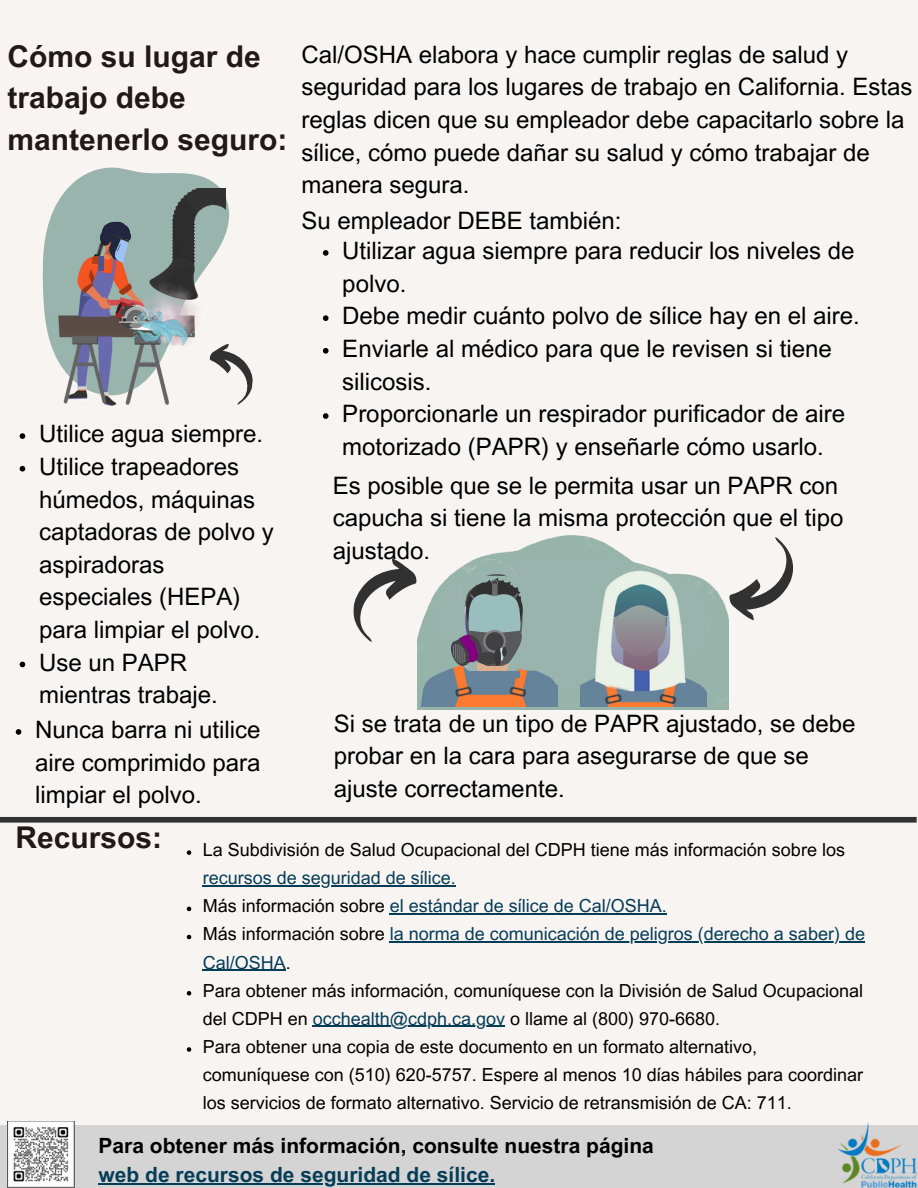
<style>
.page{position:relative;width:918px;height:1188px;background:#f8f4f2}
.page>*{position:absolute;margin:0;border:0;box-sizing:border-box;transform-origin:0 0}
.t1{font:700 30px/41.7px "Arial MT Pro";color:#1f1a17}
.t2{font:24px/32.7px "Arial MT Pro";color:#000}
.t3{font:700 21px/29.2px "Arial MT Pro";color:#000}
.t4{font:18px/28px "Arial MT Pro";color:#000}
.t5{font:18px/28.2px "Arial MT Pro";color:#053d57}
.s1{color:#053d57}
.s2{color:#000}
</style>
<div class="page">
<div style="left:0;top:1125px;width:918px;height:63px;background:#d4d4d4"></div>
<img style="left:838px;top:1122px;width:79px;height:66px">
<svg style="left:187px;top:850px;width:4px;height:5px"></svg>
<hr style="left:203px;top:885px;width:253px;height:1px;background:#053d57">
<svg style="left:187px;top:907px;width:4px;height:4px"></svg>
<hr style="left:390px;top:913px;width:277px;height:2px;background:#053d57">
<svg style="left:187px;top:935px;width:4px;height:4px"></svg>
<hr style="left:390px;top:942px;width:475px;height:1px;background:#053d57">
<hr style="left:203px;top:970px;width:83px;height:1px;background:#053d57">
<svg style="left:187px;top:991px;width:4px;height:5px"></svg>
<hr style="left:313px;top:1026px;width:192px;height:1px;background:#053d57">
<svg style="left:187px;top:1047px;width:4px;height:5px"></svg>
<div style="left:0;top:817px;width:917px;height:6px;background:#313131"></div>
<img style="left:7px;top:1122px;width:68px;height:66px">
<svg style="left:42px;top:167px;width:188px;height:174px"></svg>
<img style="left:50px;top:189px;width:176px;height:217px">
<svg style="left:206px;top:342px;width:47px;height:64px"></svg>
<img style="left:148px;top:335px;width:51px;height:14px">
<img style="left:138px;top:281px;width:69px;height:54px">
<img style="left:133px;top:308px;width:16px;height:40px">
<img style="left:132px;top:327px;width:17px;height:17px">
<img style="left:88px;top:238px;width:3px;height:20px">
<div style="left:99px;top:256px;width:5px;height:15px;background:#545388"></div>
<svg style="left:91px;top:217px;width:40px;height:46px;background:#70757d"></svg>
<svg style="left:728px;top:537px;width:65px;height:85px"></svg>
<img style="left:417px;top:536px;width:311px;height:173px">
<div style="left:434px;top:555px;width:278px;height:134px;background:#98b4ad;border-radius:50%"></div>
<img style="left:581px;top:555px;width:126px;height:151px">
<img style="left:418px;top:555px;width:139px;height:151px">
<svg style="left:451px;top:574px;width:106px;height:105px"></svg>
<div style="left:477px;top:652px;width:21px;height:13px;background:#414042;border-radius:50%"></div>
<div style="left:494px;top:649px;width:5px;height:17px;background:#383739;border-radius:50%"></div>
<svg style="left:353px;top:558px;width:64px;height:84px"></svg>
<svg style="left:20px;top:433px;width:5px;height:6px"></svg>
<svg style="left:20px;top:466px;width:5px;height:6px"></svg>
<svg style="left:20px;top:662px;width:5px;height:5px"></svg>
<svg style="left:323px;top:250px;width:6px;height:6px"></svg>
<svg style="left:323px;top:315px;width:6px;height:6px"></svg>
<svg style="left:323px;top:348px;width:6px;height:6px"></svg>
<svg style="left:323px;top:413px;width:6px;height:6px"></svg>
<svg style="left:16px;top:729px;width:5px;height:6px"></svg>
<hr style="left:99px;top:1183px;width:396px;height:1px;background:#053d57">
<img style="left:149px;top:308px;width:46px;height:40px">
<h3 class="t1" style="left:7px;top:39px;width:281px">Cómo su lugar de trabajo debe mantenerlo seguro:</h3>
<p class="t2" style="left:39px;top:421px;width:226px">Utilice agua siempre.</p>
<p class="t2" style="left:39px;top:453px;width:236px">Utilice trapeadores húmedos, máquinas captadoras de polvo y aspiradoras especiales (HEPA) para limpiar el polvo.</p>
<p class="t2" style="left:39px;top:649px;width:180px">Use un PAPR mientras trabaje.</p>
<p class="t2" style="left:35px;top:716px;width:227px;text-align:justify">Nunca barra ni utilice aire comprimido para limpiar el polvo.</p>
<p class="t2" style="left:302px;top:41px;width:612px">Cal/OSHA elabora y hace cumplir reglas de salud y seguridad para los lugares de trabajo en California. Estas reglas dicen que su empleador debe capacitarlo sobre la sílice, cómo puede dañar su salud y cómo trabajar de manera segura.</p>
<p class="t2" style="left:302px;top:207px;width:322px">Su empleador DEBE también:</p>
<p class="t2" style="left:342px;top:237px;width:514px">Utilizar agua siempre para reducir los niveles de polvo.</p>
<p class="t2" style="left:342px;top:303px;width:519px">Debe medir cuánto polvo de sílice hay en el aire.</p>
<p class="t2" style="left:342px;top:335px;width:491px">Enviarle al médico para que le revisen si tiene silicosis.</p>
<p class="t2" style="left:342px;top:401px;width:504px">Proporcionarle un respirador purificador de aire motorizado (PAPR) y enseñarle cómo usarlo.</p>
<p class="t2" style="left:333px;top:472px;width:512px">Es posible que se le permita usar un PAPR con capucha si tiene la misma protección que el tipo ajustado.</p>
<p class="t2" style="left:334px;top:710px;width:523px">Si se trata de un tipo de PAPR ajustado, se debe probar en la cara para asegurarse de que se ajuste correctamente.</p>
<h3 class="t1" style="left:16px;top:820px;width:148px">Recursos:</h3>
<p class="t4" style="left:203px;top:838px;width:644px">La Subdivisión de Salud Ocupacional del CDPH tiene más información sobre los <span class="s1">recursos de seguridad de sílice.</span></p>
<p class="t5" style="left:203px;top:894px;width:466px"><span class="s2">Más información sobre</span> el estándar de sílice de Cal/OSHA.</p>
<p class="t5" style="left:203px;top:922px;width:664px"><span class="s2">Más información sobre</span> la norma de comunicación de peligros (derecho a saber) de<br>Cal/OSHA<span class="s2">.</span></p>
<p class="t4" style="left:203px;top:979px;width:662px">Para obtener más información, comuníquese con la División de Salud Ocupacional</p>
<p class="t4" style="left:203px;top:1007px;width:519px">del CDPH en <span class="s1">occhealth@cdph.ca.gov</span> o llame al (800) 970-6680.</p>
<p class="t4" style="left:203px;top:1035px;width:662px">Para obtener una copia de este documento en un formato alternativo, comuníquese con (510) 620-5757. Espere al menos 10 días hábiles para coordinar los servicios de formato alternativo. Servicio de retransmisión de CA: 711.</p>
<p class="t3" style="left:99px;top:1134px;width:557px">Para obtener más información, consulte nuestra página <span class="s1">web de recursos de seguridad de sílice.</span></p>
</div>
